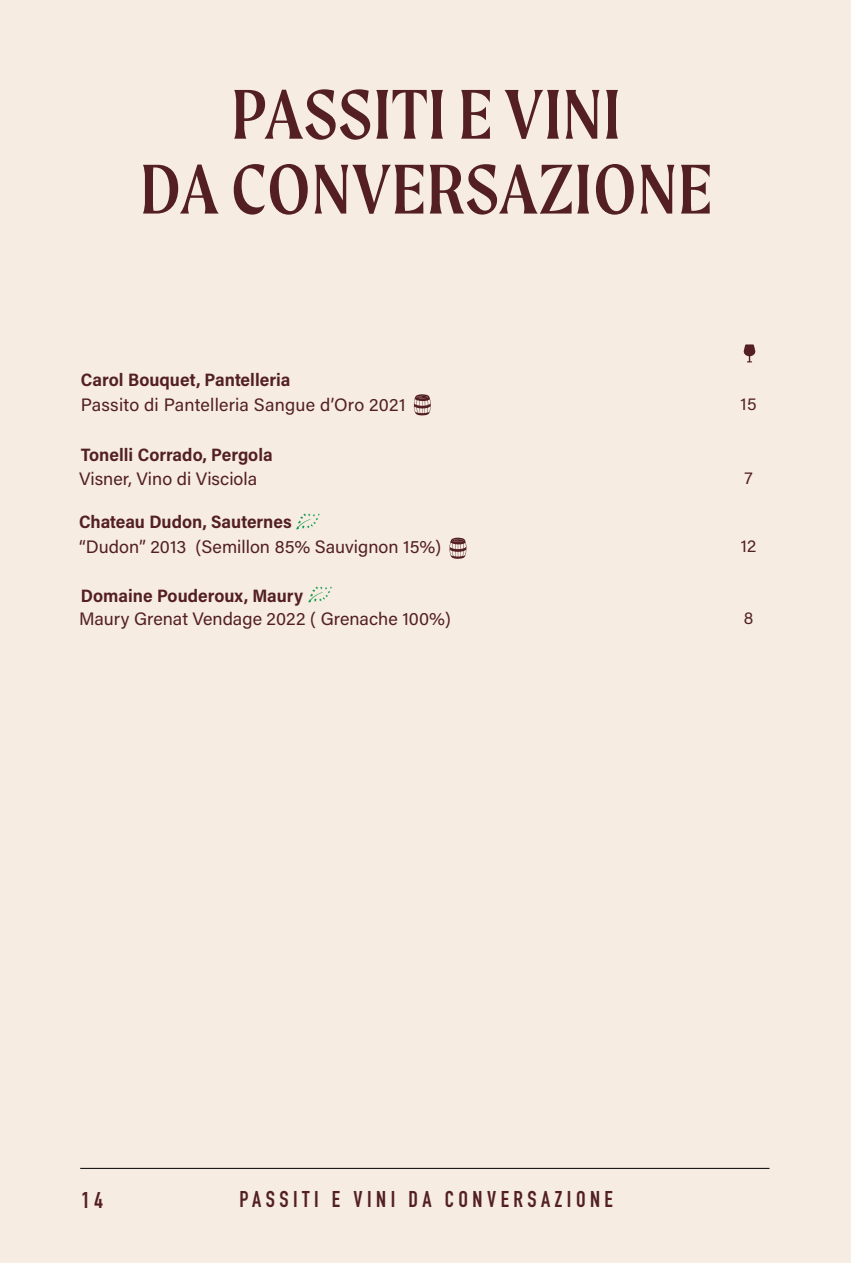
<style>
.page{position:relative;width:851px;height:1263px;background:#fff}
.page>*{position:absolute;margin:0;border:0;box-sizing:border-box;transform-origin:0 0}
.t1{font:75px/74.8px "Moret";letter-spacing:.01em;color:#531f23;text-align:center}
.t2{font:700 22.5px "DIN Condensed";letter-spacing:.2em;color:#531f23}
.t3{font:18px/23.5px "Acumin Variable Concept";color:#531f23}
.t4{font:16.5px "Acumin Variable Concept";color:#531f23}
</style>
<div class="page">
<div style="left:0;top:0;width:850px;height:1263px;background:#f6ece1"></div>
<hr style="left:80px;top:1168px;width:689px;height:1px;background:#000">
<svg style="left:296px;top:513px;width:24px;height:17px"></svg>
<svg style="left:308px;top:586px;width:24px;height:17px"></svg>
<svg style="left:413px;top:394px;width:18px;height:22px"></svg>
<svg style="left:449px;top:538px;width:17px;height:21px"></svg>
<svg style="left:743px;top:344px;width:12px;height:18px"></svg>
<h1 class="t1" style="left:140px;top:76px;width:573px">PASSITI E VINI<br>DA CONVERSAZIONE</h1>
<p class="t3" style="left:81px;top:366px;width:326px;line-height:25.2px">Carol Bouquet, Pantelleria<br>Passito di Pantelleria Sangue d’Oro 2021</p>
<p class="t3" style="left:79px;top:443px;width:195px">Tonelli Corrado, Pergola<br>Visner, Vino di Visciola</p>
<p class="t3" style="left:79px;top:509px;width:363px;line-height:24.8px">Chateau Dudon, Sauternes<br>“Dudon” 2013 (Semillon 85% Sauvignon 15%)</p>
<p class="t3" style="left:79px;top:583px;width:373px">Domaine Pouderoux, Maury<br>Maury Grenat Vendage 2022 ( Grenache 100%)</p>
<p class="t4" style="left:740px;top:393px;width:18px">15</p>
<p class="t4" style="left:744px;top:467px;width:10px">7</p>
<p class="t4" style="left:740px;top:535px;width:17px">12</p>
<p class="t4" style="left:743px;top:607px;width:11px">8</p>
<p class="t2" style="left:81px;top:1185px;width:23px">14</p>
<p class="t2" style="left:239px;top:1184px;width:375px">PASSITI E VINI DA CONVERSAZIONE</p>
</div>
